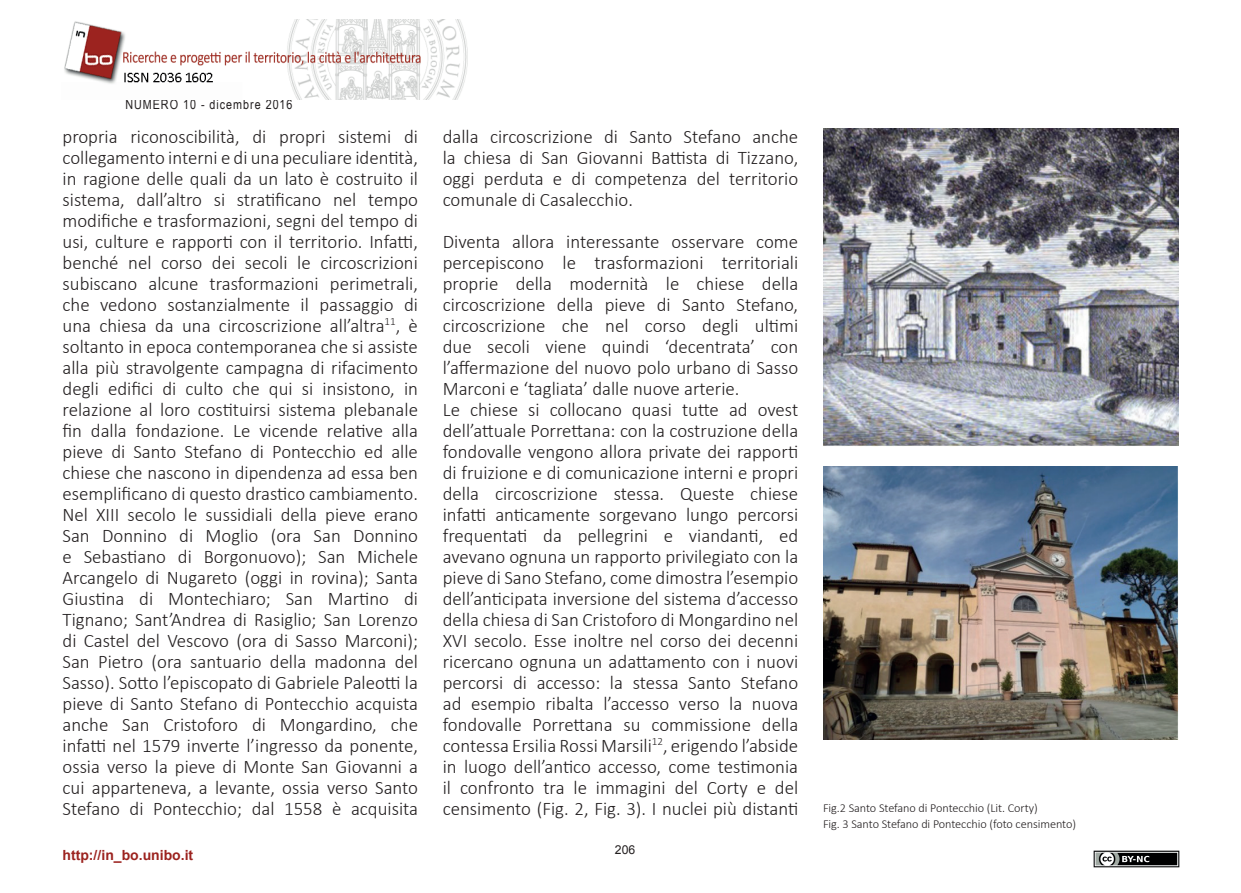
<style>
.page{position:relative;width:1241px;height:893px;background:#fff}
.page>*{position:absolute;margin:0;border:0;box-sizing:border-box;transform-origin:0 0}
.t1{font:300 19.25px/21px "Calibri";color:#231f20;text-align:justify}
.t2{font:700 14px "Arial";color:#9c231f}
.t3{font:13.12px "Arial Narrow";letter-spacing:.075em;color:#231f20}
.t4{font:300 12.25px/15.8px "Calibri";letter-spacing:-.005em;color:#231f20}
.t5{font:12.25px "Arial";color:#231f20}
</style>
<div class="page">
<img style="left:64px;top:19px;width:404px;height:80px">
<img style="left:1093px;top:850px;width:86px;height:17px">
<img style="left:823px;top:128px;width:355px;height:318px">
<img style="left:823px;top:466px;width:355px;height:273px">
<p class="t3" style="left:125px;top:95px;width:169px">NUMERO 10 - dicembre 2016</p>
<p class="t1" style="left:63px;top:125px;width:357px">propria riconoscibilità, di propri sistemi di collegamento interni e di una peculiare identità, in ragione delle quali da un lato è costruito il sistema, dall’altro si stratificano nel tempo modifiche e trasformazioni, segni del tempo di usi, culture e rapporti con il territorio. Infatti, benché nel corso dei secoli le circoscrizioni subiscano alcune trasformazioni perimetrali, che vedono sostanzialmente il passaggio di una chiesa da una circoscrizione all’altra<sup>11</sup>, è soltanto in epoca contemporanea che si assiste alla più stravolgente campagna di rifacimento degli edifici di culto che qui si insistono, in relazione al loro costituirsi sistema plebanale fin dalla fondazione. Le vicende relative alla pieve di Santo Stefano di Pontecchio ed alle chiese che nascono in dipendenza ad essa ben esemplificano di questo drastico cambiamento.<br>Nel XIII secolo le sussidiali della pieve erano San Donnino di Moglio (ora San Donnino e Sebastiano di Borgonuovo); San Michele Arcangelo di Nugareto (oggi in rovina); Santa Giustina di Montechiaro; San Martino di Tignano; Sant’Andrea di Rasiglio; San Lorenzo di Castel del Vescovo (ora di Sasso Marconi); San Pietro (ora santuario della madonna del Sasso). Sotto l’episcopato di Gabriele Paleotti la pieve di Santo Stefano di Pontecchio acquista anche San Cristoforo di Mongardino, che infatti nel 1579 inverte l’ingresso da ponente, ossia verso la pieve di Monte San Giovanni a cui apparteneva, a levante, ossia verso Santo Stefano di Pontecchio; dal 1558 è acquisita</p>
<p class="t1" style="left:442px;top:126px;width:357px">dalla circoscrizione di Santo Stefano anche la chiesa di San Giovanni Battista di Tizzano, oggi perduta e di competenza del territorio comunale di Casalecchio.</p>
<p class="t1" style="left:442px;top:231px;width:357px;text-align:left">Diventa allora interessante osservare come percepiscono le trasformazioni territoriali proprie della modernità le chiese della circoscrizione della pieve di Santo Stefano, circoscrizione che nel corso degli ultimi due secoli viene quindi ‘decentrata’ con l’affermazione del nuovo polo urbano di Sasso Marconi e ‘tagliata’ dalle nuove arterie.<br>Le chiese si collocano quasi tutte ad ovest dell’attuale Porrettana: con la costruzione della fondovalle vengono allora private dei rapporti di fruizione e di comunicazione interni e propri della circoscrizione stessa. Queste chiese infatti anticamente sorgevano lungo percorsi frequentati da pellegrini e viandanti, ed avevano ognuna un rapporto privilegiato con la pieve di Sano Stefano, come dimostra l’esempio dell’anticipata inversione del sistema d’accesso della chiesa di San Cristoforo di Mongardino nel XVI secolo. Esse inoltre nel corso dei decenni ricercano ognuna un adattamento con i nuovi percorsi di accesso: la stessa Santo Stefano ad esempio ribalta l’accesso verso la nuova fondovalle Porrettana su commissione della contessa Ersilia Rossi Marsili<sup>12</sup>, erigendo l’abside in luogo dell’antico accesso, come testimonia il confronto tra le immagini del Corty e del censimento (Fig. 2, Fig. 3). I nuclei più distanti</p>
<p class="t2" style="left:63px;top:845px;width:132px">http://in_bo.unibo.it</p>
<p class="t5" style="left:615px;top:842px;width:22px">206</p>
<p class="t4" style="left:822px;top:800px;width:254px">Fig.2 Santo Stefano di Pontecchio (Lit. Corty)<br>Fig. 3 Santo Stefano di Pontecchio (foto censimento)</p>
</div>
